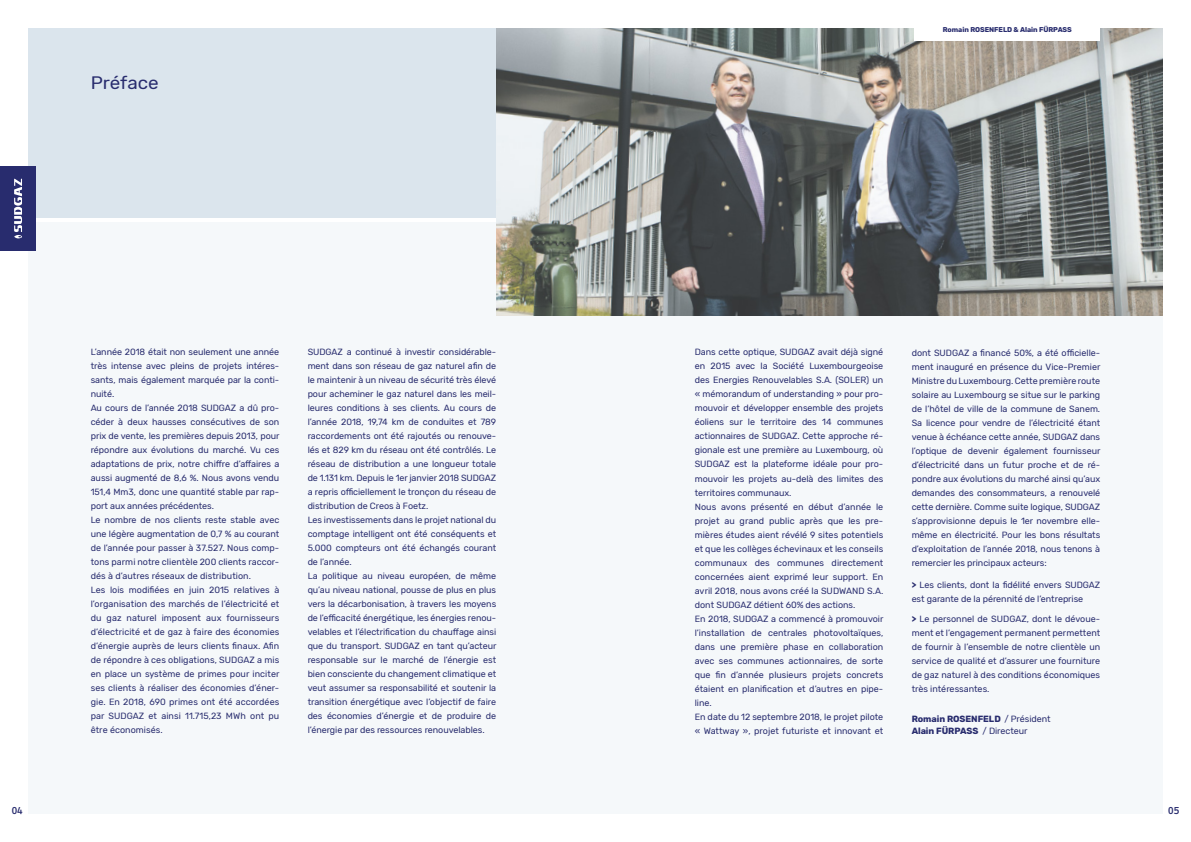
<style>
.page{position:relative;width:1191px;height:842px;background:#fff}
.page>*{position:absolute;margin:0;border:0;box-sizing:border-box;transform-origin:0 0}
.t1{font:18px "Rubik";letter-spacing:-.005em;color:#282c6e;scale:1.05 1}
.t2{font:700 11px "Lekton";color:#282c6e}
.t3{font:9px/14px "Rubik";letter-spacing:-.005em;color:#282c6e}
.t4{font:700 9px/12px "Rubik";letter-spacing:-.005em;color:#282c6e}
.t5{font:700 7px "Rubik";letter-spacing:-.005em;color:#282c6e}
.s1{font-weight:700}
.s2{font-weight:400}
</style>
<div class="page">
<div style="left:28px;top:28px;width:1134px;height:190px;background:#dbe5ed"></div>
<div style="left:28px;top:223px;width:1134px;height:591px;background:#f5f8fa"></div>
<img style="left:496px;top:28px;width:666px;height:288px">
<div style="left:914px;top:16px;width:186px;height:24px;background:#fff"></div>
<div style="left:0;top:167px;width:35px;height:84px;background:#282c6e"></div>
<svg style="left:14px;top:179px;width:8px;height:59px"></svg>
<h1 class="t1" style="left:91px;top:73px;width:66px">Préface</h1>
<p class="t5" style="left:943px;top:25px;width:130px">Romain ROSENFELD &amp; Alain FÜRPASS</p>
<p class="t3" style="left:91px;top:345px;width:190px">L’année 2018 était non seulement une année très intense avec pleins de projets intéres&shy;sants, mais également marquée par la conti&shy;nuité.<br>Au cours de l’année 2018 SUDGAZ a dû pro&shy;céder à deux hausses consécutives de son prix de vente, les premières depuis 2013, pour répondre aux évolutions du marché. Vu ces adaptations de prix, notre chiffre d’affaires a aussi augmenté de 8,6 %. Nous avons vendu 151,4 Mm3, donc une quantité stable par rap&shy;port aux années précédentes.<br>Le nombre de nos clients reste stable avec une légère augmentation de 0,7 % au courant de l’année pour passer à 37.527. Nous comp&shy;tons parmi notre clientèle 200 clients raccor&shy;dés à d’autres réseaux de distribution.<br>Les lois modifiées en juin 2015 relatives à l’organisation des marchés de l’électricité et du gaz naturel imposent aux fournisseurs d’électricité et de gaz à faire des économies d’énergie auprès de leurs clients finaux. Afin de répondre à ces obligations, SUDGAZ a mis en place un système de primes pour inciter ses clients à réaliser des économies d’éner&shy;gie. En 2018, 690 primes ont été accordées par SUDGAZ et ainsi 11.715,23 MWh ont pu être économisés.</p>
<p class="t3" style="left:308px;top:345px;width:190px">SUDGAZ a continué à investir considérable&shy;ment dans son réseau de gaz naturel afin de le maintenir à un niveau de sécurité très élevé pour acheminer le gaz naturel dans les meil&shy;leures conditions à ses clients. Au cours de l’année 2018, 19,74 km de conduites et 789 raccordements ont été rajoutés ou renouve&shy;lés et 829 km du réseau ont été contrôlés. Le réseau de distribution a une longueur totale de 1.131 km. Depuis le 1er janvier 2018 SUDGAZ a repris officiellement le tronçon du réseau de distribution de Creos à Foetz.<br>Les investissements dans le projet national du comptage intelligent ont été conséquents et 5.000 compteurs ont été échangés courant de l’année.<br>La politique au niveau européen, de même qu’au niveau national, pousse de plus en plus vers la décarbonisation, à travers les moyens de l’efficacité énergétique, les énergies renou&shy;velables et l’électrification du chauffage ainsi que du transport. SUDGAZ en tant qu’acteur responsable sur le marché de l’énergie est bien consciente du changement climatique et veut assumer sa responsabilité et soutenir la transition énergétique avec l’objectif de faire des économies d’énergie et de produire de l’énergie par des ressources renouvelables.</p>
<p class="t3" style="left:694px;top:346px;width:190px">Dans cette optique, SUDGAZ avait déjà signé en 2015 avec la Société Luxembourgeoise des Energies Renouvelables S.A. (SOLER) un « mémorandum of understanding » pour pro&shy;mouvoir et développer ensemble des projets éoliens sur le territoire des 14 communes actionnaires de SUDGAZ. Cette approche ré&shy;gionale est une première au Luxembourg, où SUDGAZ est la plateforme idéale pour pro&shy;mouvoir les projets au-delà des limites des territoires communaux.<br>Nous avons présenté en début d’année le projet au grand public après que les pre&shy;mières études aient révélé 9 sites potentiels et que les collèges échevinaux et les conseils communaux des communes directement concernées aient exprimé leur support. En avril 2018, nous avons créé la SUDWAND S.A. dont SUDGAZ détient 60% des actions.<br>En 2018, SUDGAZ a commencé à promouvoir l’installation de centrales photovoltaïques, dans une première phase en collaboration avec ses communes actionnaires, de sorte que fin d’année plusieurs projets concrets étaient en planification et d’autres en pipe&shy;line.<br>En date du 12 septembre 2018, le projet pilote « Wattway », projet futuriste et innovant et</p>
<p class="t3" style="left:911px;top:346px;width:190px;text-align:justify">dont SUDGAZ a financé 50%, a été officielle&shy;ment inauguré en présence du Vice-Premier Ministre du Luxembourg. Cette première route solaire au Luxembourg se situe sur le parking de l’hôtel de ville de la commune de Sanem.<br>Sa licence pour vendre de l’électricité étant venue à échéance cette année, SUDGAZ dans l’optique de devenir également fournisseur d’électricité dans un futur proche et de ré&shy;pondre aux évolutions du marché ainsi qu’aux demandes des consommateurs, a renouvelé cette dernière. Comme suite logique, SUDGAZ s’approvisionne depuis le 1er novembre elle&shy;même en électricité. Pour les bons résultats d’exploitation de l’année 2018, nous tenons à remercier les principaux acteurs:</p>
<p class="t3" style="left:911px;top:578px;width:190px"><span class="s1">&gt;</span> Les clients, dont la fidélité envers SUDGAZ est garante de la pérennité de l’entreprise</p>
<p class="t3" style="left:911px;top:612px;width:190px;text-align:justify"><span class="s1">&gt;</span> Le personnel de SUDGAZ, dont le dévoue&shy;ment et l’engagement permanent permettent de fournir à l’ensemble de notre clientèle un service de qualité et d’assurer une fourniture de gaz naturel à des conditions économiques très intéressantes.</p>
<p class="t4" style="left:911px;top:713px;width:140px">Romain ROSENFELD <span class="s2">/ Président<br></span>Alain FÜRPASS <span class="s2">/ Directeur</span></p>
<p class="t2" style="left:12px;top:803px;width:12px">04</p>
<p class="t2" style="left:1168px;top:803px;width:12px">05</p>
</div>
